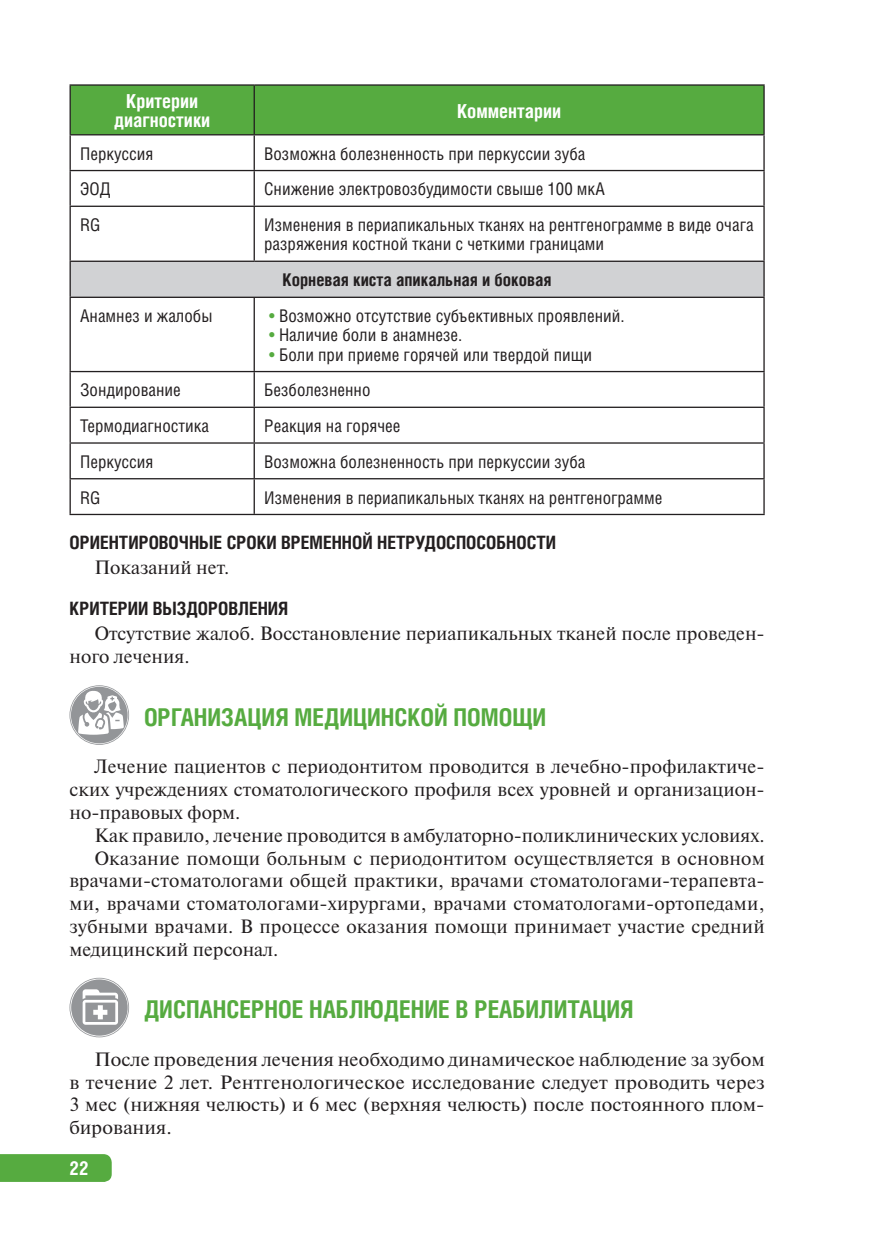
<style>
.page{position:relative;width:869px;height:1241px;background:#fff}
.page>*{position:absolute;margin:0;border:0;box-sizing:border-box;transform-origin:0 0}
.t1{font:700 24.5px "Helios Cond";color:#56ab40}
.t2{font:19.25px/22.8px "Newton";letter-spacing:.005em;color:#231f20;text-align:justify}
.t3{font:700 19.25px/19.2px "Helios Cond";color:#fff;text-align:center}
.t4{font:700 18.38px "Helios Cond";color:#231f20}
.t5{font:17.5px/19.2px "Helios Cond";color:#231f20}
.t6{font:700 17.5px "Helios Cond";color:#231f20}
.s1{font-size:21px;color:#56ab40}
</style>
<div class="page">
<div style="left:0;top:1154px;width:112px;height:27px;background:#56ab40"></div>
<div style="left:71px;top:86px;width:692px;height:48px;background:#56ab40"></div>
<div style="left:70px;top:261px;width:693px;height:36px;background:#d1d2d4"></div>
<hr style="left:253px;top:86px;width:2px;height:48px;background:#231f20">
<hr style="left:253px;top:135px;width:2px;height:35px;background:#231f20">
<hr style="left:69px;top:170px;width:695px;height:1px;background:#231f20">
<hr style="left:253px;top:171px;width:2px;height:34px;background:#231f20">
<hr style="left:69px;top:205px;width:695px;height:2px;background:#231f20">
<hr style="left:253px;top:207px;width:2px;height:53px;background:#231f20">
<hr style="left:253px;top:298px;width:2px;height:73px;background:#231f20">
<hr style="left:69px;top:371px;width:695px;height:1px;background:#231f20">
<hr style="left:253px;top:372px;width:2px;height:34px;background:#231f20">
<hr style="left:69px;top:406px;width:695px;height:2px;background:#231f20">
<hr style="left:253px;top:408px;width:2px;height:34px;background:#231f20">
<hr style="left:69px;top:442px;width:695px;height:1px;background:#231f20">
<hr style="left:253px;top:443px;width:2px;height:35px;background:#231f20">
<hr style="left:69px;top:478px;width:695px;height:1px;background:#231f20">
<hr style="left:253px;top:479px;width:2px;height:34px;background:#231f20">
<hr style="left:69px;top:135px;width:2px;height:35px;background:#231f20">
<hr style="left:763px;top:135px;width:1px;height:35px;background:#231f20">
<hr style="left:69px;top:171px;width:2px;height:34px;background:#231f20">
<hr style="left:763px;top:171px;width:1px;height:34px;background:#231f20">
<hr style="left:69px;top:207px;width:2px;height:53px;background:#231f20">
<hr style="left:763px;top:207px;width:1px;height:53px;background:#231f20">
<hr style="left:69px;top:298px;width:2px;height:73px;background:#231f20">
<hr style="left:763px;top:298px;width:1px;height:73px;background:#231f20">
<hr style="left:69px;top:372px;width:2px;height:34px;background:#231f20">
<hr style="left:763px;top:372px;width:1px;height:34px;background:#231f20">
<hr style="left:69px;top:408px;width:2px;height:34px;background:#231f20">
<hr style="left:763px;top:408px;width:1px;height:34px;background:#231f20">
<hr style="left:69px;top:443px;width:2px;height:35px;background:#231f20">
<hr style="left:763px;top:443px;width:1px;height:35px;background:#231f20">
<hr style="left:69px;top:479px;width:2px;height:34px;background:#231f20">
<hr style="left:763px;top:479px;width:1px;height:34px;background:#231f20">
<hr style="left:69px;top:513px;width:695px;height:2px;background:#231f20">
<hr style="left:69px;top:84px;width:185px;height:2px;background:#231f20">
<hr style="left:69px;top:86px;width:2px;height:48px;background:#231f20">
<hr style="left:254px;top:84px;width:510px;height:2px;background:#231f20">
<hr style="left:763px;top:86px;width:1px;height:48px;background:#231f20">
<hr style="left:69px;top:134px;width:695px;height:1px;background:#231f20">
<hr style="left:69px;top:260px;width:185px;height:2px;background:#231f20">
<hr style="left:69px;top:262px;width:2px;height:34px;background:#231f20">
<hr style="left:254px;top:260px;width:510px;height:2px;background:#231f20">
<hr style="left:763px;top:262px;width:1px;height:34px;background:#231f20">
<hr style="left:69px;top:296px;width:695px;height:2px;background:#231f20">
<svg style="left:69px;top:685px;width:60px;height:59px"></svg>
<svg style="left:69px;top:977px;width:60px;height:60px"></svg>
<p class="t3" style="left:114px;top:93px;width:98px">Критерии диагностики</p>
<p class="t3" style="left:457px;top:103px;width:105px">Комментарии</p>
<p class="t5" style="left:80px;top:145px;width:75px">Перкуссия</p>
<p class="t5" style="left:264px;top:145px;width:322px">Возможна болезненность при перкуссии зуба</p>
<p class="t5" style="left:80px;top:181px;width:32px">ЭОД</p>
<p class="t5" style="left:264px;top:181px;width:342px">Снижение электровозбудимости свыше 100 мкА</p>
<p class="t5" style="left:80px;top:217px;width:21px">RG</p>
<p class="t5" style="left:264px;top:217px;width:491px">Изменения в периапикальных тканях на рентгенограмме в виде очага разряжения костной ткани с четкими границами</p>
<p class="t6" style="left:282px;top:274px;width:270px">Корневая киста апикальная и боковая</p>
<p class="t5" style="left:80px;top:308px;width:134px">Анамнез и жалобы</p>
<p class="t5" style="left:269px;top:308px;width:357px"><span class="s1">•</span> Возможно отсутствие субъективных проявлений.</p>
<p class="t5" style="left:269px;top:327px;width:195px"><span class="s1">•</span> Наличие боли в анамнезе.</p>
<p class="t5" style="left:269px;top:346px;width:324px"><span class="s1">•</span> Боли при приеме горячей или твердой пищи</p>
<p class="t5" style="left:80px;top:382px;width:102px">Зондирование</p>
<p class="t5" style="left:264px;top:382px;width:108px">Безболезненно</p>
<p class="t5" style="left:80px;top:417px;width:130px">Термодиагностика</p>
<p class="t5" style="left:264px;top:417px;width:138px">Реакция на горячее</p>
<p class="t5" style="left:80px;top:453px;width:75px">Перкуссия</p>
<p class="t5" style="left:264px;top:453px;width:322px">Возможна болезненность при перкуссии зуба</p>
<p class="t5" style="left:80px;top:489px;width:21px">RG</p>
<p class="t5" style="left:264px;top:489px;width:399px">Изменения в периапикальных тканях на рентгенограмме</p>
<p class="t4" style="left:69px;top:536px;width:488px">ОРИЕНТИРОВОЧНЫЕ СРОКИ ВРЕМЕННОЙ НЕТРУДОСПОСОБНОСТИ</p>
<p class="t2" style="left:94px;top:557px;width:136px">Показаний нет.</p>
<p class="t4" style="left:69px;top:602px;width:220px">КРИТЕРИИ ВЫЗДОРОВЛЕНИЯ</p>
<p class="t2" style="left:69px;top:623px;width:696px;text-indent:25px">Отсутствие жалоб. Восстановление периапикальных тканей после проведен&shy;ного лечения.</p>
<p class="t1" style="left:144px;top:708px;width:403px">ОРГАНИЗАЦИЯ МЕДИЦИНСКОЙ ПОМОЩИ</p>
<p class="t2" style="left:69px;top:756px;width:696px;text-indent:25px">Лечение пациентов с периодонтитом проводится в лечебно-профилактиче&shy;ских учреждениях стоматологического профиля всех уровней и организацион&shy;но-правовых форм.</p>
<p class="t2" style="left:94px;top:825px;width:671px">Как правило, лечение проводится в амбулаторно-поликлинических условиях.</p>
<p class="t2" style="left:94px;top:847px;width:671px">Оказание помощи больным с периодонтитом осуществляется в основном</p>
<p class="t2" style="left:69px;top:870px;width:696px">врачами-стоматологами общей практики, врачами стоматологами-терапевта-</p>
<p class="t2" style="left:69px;top:893px;width:696px">ми, врачами стоматологами-хирургами, врачами стоматологами-ортопедами,</p>
<p class="t2" style="left:69px;top:916px;width:696px">зубными врачами. В процессе оказания помощи принимает участие средний</p>
<p class="t2" style="left:69px;top:938px;width:210px">медицинский персонал.</p>
<p class="t1" style="left:144px;top:1000px;width:491px">ДИСПАНСЕРНОЕ НАБЛЮДЕНИЕ B РЕАБИЛИТАЦИЯ</p>
<p class="t2" style="left:69px;top:1049px;width:696px;text-indent:25px">После проведения лечения необходимо динамическое наблюдение за зубом в течение 2 лет. Рентгенологическое исследование следует проводить через 3 мес (нижняя челюсть) и 6 мес (верхняя челюсть) после постоянного плом&shy;бирования.</p>
<p class="t3" style="left:69px;top:1159px;width:21px">22</p>
</div>
